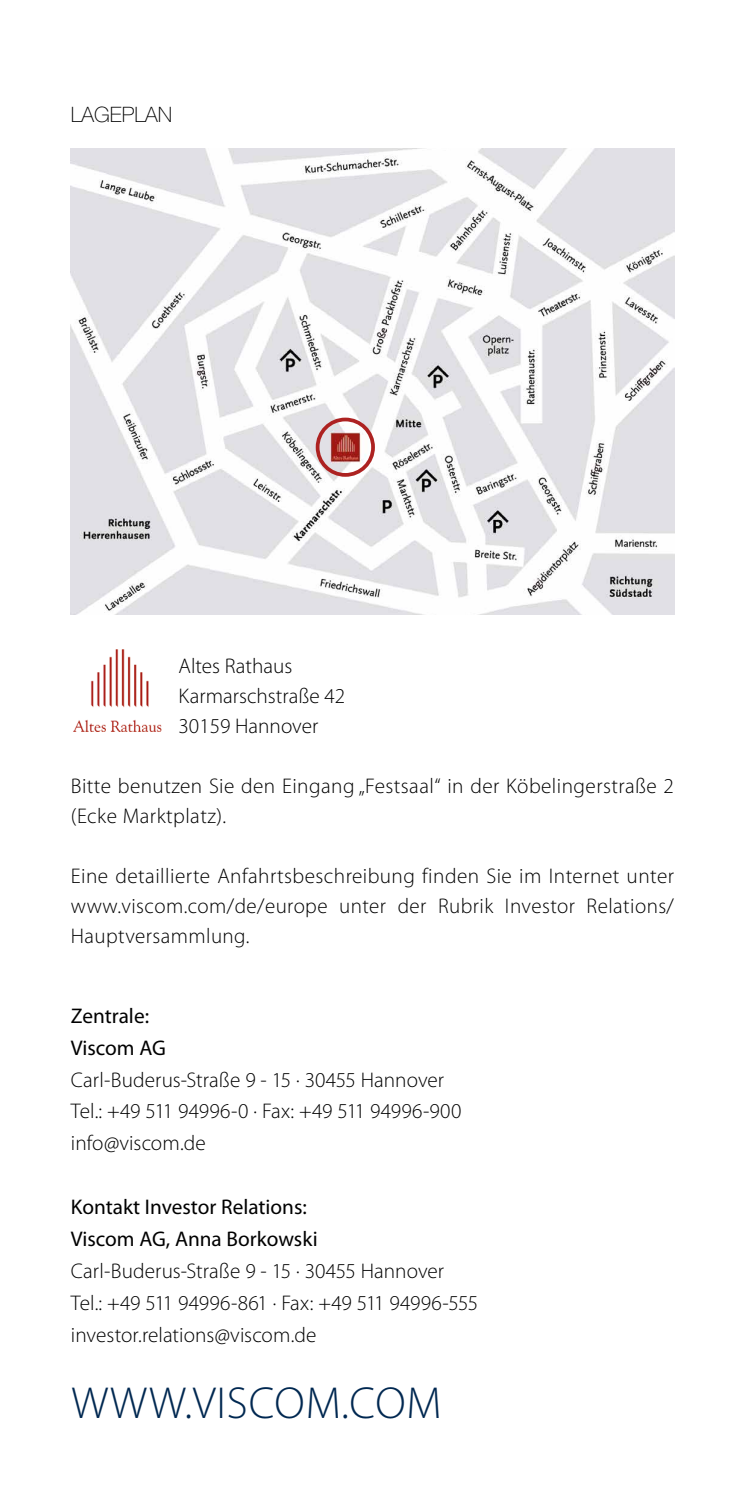
<style>
.page{position:relative;width:745px;height:1489px;background:#fff}
.page>*{position:absolute;margin:0;border:0;box-sizing:border-box;transform-origin:0 0}
.t1{font:300 45px "Myriad Pro";letter-spacing:.02em;color:#002851}
.t2{font:300 21.25px/30px "Myriad Pro";letter-spacing:.01em;color:#000}
.t3{font:21.25px/32px "Myriad Pro";color:#000}
.t4{font:100 21.25px "Helvetica Neue LT Std";color:#000}
</style>
<div class="page">
<img style="left:71px;top:149px;width:602px;height:465px">
<img style="left:73px;top:649px;width:89px;height:82px">
<div style="left:315px;top:417px;width:59px;height:60px;border:4px solid #ad2221;border-radius:50%"></div>
<p class="t4" style="left:71px;top:102px;width:103px">LAGEPLAN</p>
<p class="t2" style="left:178px;top:650px;width:168px">Altes Rathaus<br>Karmarschstraße 42<br>30159 Hannover</p>
<p class="t2" style="left:71px;top:770px;width:604px">Bitte benutzen Sie den Eingang „Festsaal“ in der Köbelingerstraße 2 (Ecke Marktplatz).</p>
<p class="t2" style="left:71px;top:860px;width:604px;text-align:justify">Eine detaillierte Anfahrtsbeschreibung finden Sie im Internet unter www.viscom.com/de/europe unter der Rubrik Investor Relations/ Hauptversammlung.</p>
<p class="t3" style="left:71px;top:999px;width:96px">Zentrale:<br>Viscom AG</p>
<p class="t2" style="left:71px;top:1063px;width:392px;line-height:32px">Carl-Buderus-Straße 9 - 15 · 30455 Hannover<br>Tel.: +49 511 94996-0 · Fax: +49 511 94996-900 info@viscom.de</p>
<p class="t3" style="left:71px;top:1190px;width:248px">Kontakt Investor Relations:<br>Viscom AG, Anna Borkowski</p>
<p class="t2" style="left:71px;top:1254px;width:408px;line-height:32px">Carl-Buderus-Straße 9 - 15 · 30455 Hannover<br>Tel.: +49 511 94996-861 · Fax: +49 511 94996-555 investor.relations@viscom.de</p>
<h1 class="t1" style="left:71px;top:1375px;width:371px">WWW.VISCOM.COM</h1>
</div>
